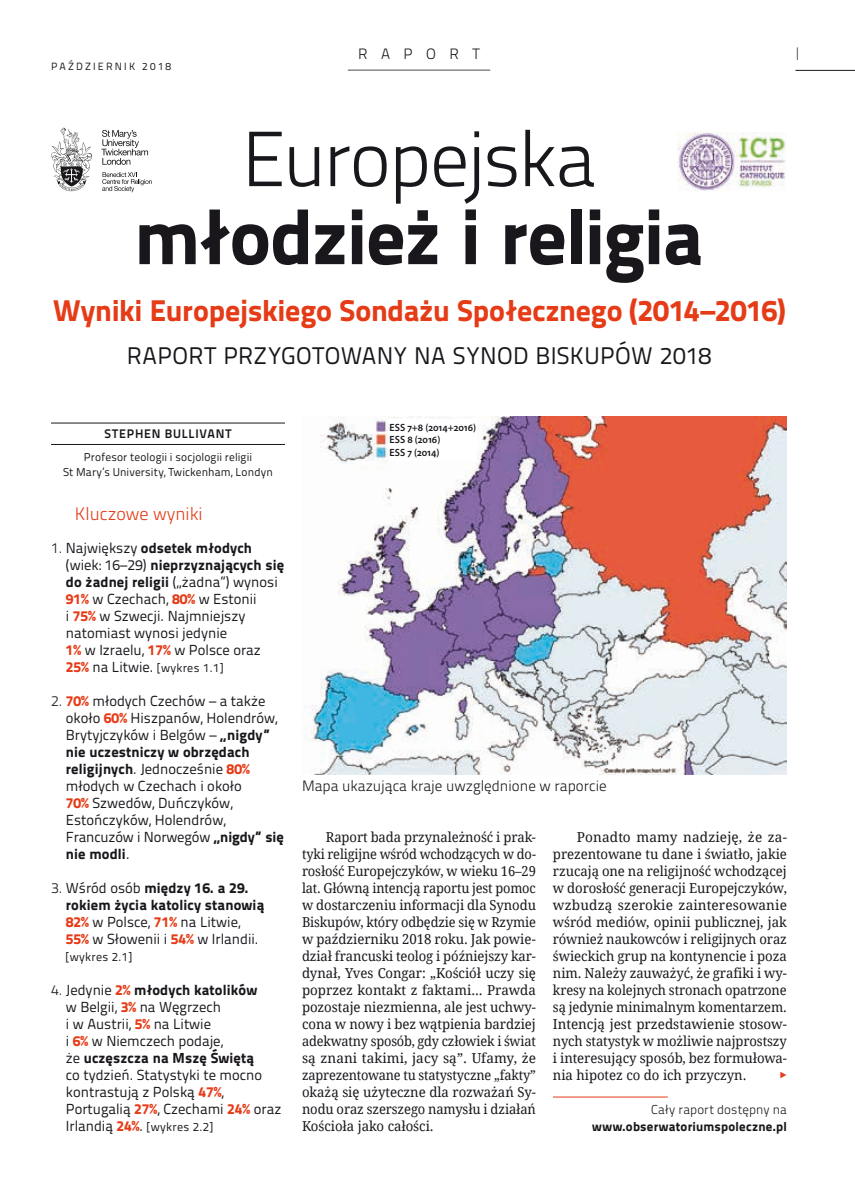
<style>
.page{position:relative;width:855px;height:1191px;background:#fff}
.page>*{position:absolute;margin:0;border:0;box-sizing:border-box;transform-origin:0 0}
.t1{font:800 78px "Titillium Text 22 L";letter-spacing:-.02em;color:#1a171c}
.t2{font:300 78px "Titillium Text 22 L";letter-spacing:-.035em;color:#1a171c}
.t3{font:800 30px "Titillium Text 22 L";letter-spacing:-.005em;color:#e53b16}
.t4{font:24px "Titillium Text 22 L";letter-spacing:.015em;color:#1a171c}
.t5{font:300 18px "Titillium Text 22 L";color:#e53b16}
.t6{font:100 18px "Titillium Text 22 L";color:#1a171c}
.t7{font:300 15px "Titillium Text 22 L";color:#1a171c}
.t8{font:14.85px "Latino URW";color:#e53b16}
.t9{font:14.55px/17px "Titillium Text 22 L";color:#1a171c}
.t10{font:13.65px/17px "Droid Serif";letter-spacing:-.005em;color:#1a171c;text-align:justify;scale:.95 1}
.t11{font:13.65px/17px "Droid Serif";letter-spacing:-.005em;color:#1a171c;text-align:justify}
.t12{font:800 12.9px "Titillium Text 22 L";letter-spacing:.02em;color:#1a171c}
.t13{font:300 12.9px "Titillium Text 22 L";letter-spacing:.01em;color:#1a171c}
.t14{font:700 12.45px "Titillium Text 22 L";letter-spacing:.06em;color:#1a171c}
.t15{font:12px "Titillium Text 22 L";letter-spacing:.025em;color:#1a171c}
.t16{font:11.4px/14.7px "Titillium Text 22 L";letter-spacing:.01em;color:#1a171c;text-align:center}
.t17{font:600 10.5px/12.5px "Myriad Pro";color:#1a171c;scale:.96 1}
.t18{font:10.5px "Titillium Text 22 L";letter-spacing:.205em;color:#1a171c}
.s1{font-weight:300}
.s2{font-weight:800}
.s3{font-weight:800;color:#e53b16}
.s4{font-weight:800;font-size:14.55px;color:#e53b16}
.s5{font-size:14.55px}
</style>
<div class="page">
<hr style="left:51px;top:423px;width:234px;height:1px;background:#1a171c">
<hr style="left:51px;top:444px;width:234px;height:1px;background:#1a171c">
<hr style="left:553px;top:1096px;width:115px;height:1px;background:#e53b16">
<img style="left:304px;top:417px;width:482px;height:357px">
<div style="left:389px;top:418px;width:88px;height:42px;background:#fff"></div>
<img style="left:677px;top:133px;width:109px;height:57px">
<svg style="left:51px;top:128px;width:41px;height:63px"></svg>
<svg style="left:101px;top:130px;width:47px;height:35px"></svg>
<svg style="left:102px;top:172px;width:50px;height:20px"></svg>
<hr style="left:795px;top:70px;width:60px;height:1px;background:#1a171c">
<hr style="left:348px;top:69px;width:142px;height:2px;background:#87888a">
<p class="t18" style="left:51px;top:59px;width:121px">PAŹDZIERNIK 2018</p>
<p class="t7" style="left:358px;top:43px;width:123px">RAPORT</p>
<p class="t6" style="left:795px;top:40px;width:6px">I</p>
<h1 class="t2" style="left:242px;top:102px;width:356px">Europejska</h1>
<h1 class="t1" style="left:134px;top:175px;width:571px">młodzież i religia</h1>
<h2 class="t3" style="left:53px;top:287px;width:734px">Wyniki Europejskiego Sondażu Społecznego (2014–2016)</h2>
<h3 class="t4" style="left:127px;top:338px;width:586px">RAPORT PRZYGOTOWANY NA SYNOD BISKUPÓW 2018</h3>
<p class="t14" style="left:105px;top:424px;width:128px">STEPHEN BULLIVANT</p>
<p class="t16" style="left:63px;top:449px;width:211px">Profesor teologii i socjologii religii<br>St Mary’s University, Twickenham, Londyn</p>
<p class="t5" style="left:75px;top:501px;width:129px">Kluczowe wyniki</p>
<p class="t9" style="left:66px;top:538px;width:220px;text-indent:-15px"><span class="s1">1.</span> Największy <span class="s2">odsetek młodych </span>(wiek: 16–29) <span class="s2">nieprzyznających się do żadnej religii</span> („żadna”) wynosi<br><span class="s3">91%</span> w Czechach, <span class="s3">80%</span> w Estonii<br>i <span class="s3">75%</span> w Szwecji. Najmniejszy natomiast wynosi jedynie<br><span class="s3">1%</span> w Izraelu, <span class="s3">17%</span> w Polsce oraz</p>
<p class="t15" style="left:66px;top:659px;width:159px"><span class="s4">25%</span> <span class="s5">na Litwie.</span> [wykres 1.1]</p>
<p class="t9" style="left:66px;top:691px;width:219px;text-indent:-15px"><span class="s1">2.</span> <span class="s3">70%</span> młodych Czechów – a także około <span class="s3">60%</span> Hiszpanów, Holendrów,<br>Brytyjczyków i Belgów – <span class="s2">„nigdy” nie uczestniczy w obrzędach religijnych</span>. Jednocześnie <span class="s3">80% </span>młodych w Czechach i około<br><span class="s3">70%</span> Szwedów, Duńczyków,<br>Estończyków, Holendrów,<br>Francuzów i Norwegów <span class="s2">„nigdy” się nie modli</span>.</p>
<p class="t9" style="left:66px;top:879px;width:200px;text-indent:-15px"><span class="s1">3.</span> Wśród osób <span class="s2">między 16. a 29. rokiem życia katolicy stanowią<br></span><span class="s3">82%</span> w Polsce, <span class="s3">71%</span> na Litwie,<br><span class="s3">55%</span> w Słowenii i <span class="s3">54%</span> w Irlandii.</p>
<p class="t15" style="left:66px;top:948px;width:68px">[wykres 2.1]</p>
<p class="t9" style="left:66px;top:981px;width:217px;text-indent:-15px"><span class="s1">4.</span> Jedynie <span class="s3">2%</span> <span class="s2">młodych katolików<br></span>w Belgii, <span class="s3">3%</span> na Węgrzech<br>i w Austrii, <span class="s3">5%</span> na Litwie<br>i <span class="s3">6%</span> w Niemczech podaje,<br>że <span class="s2">uczęszcza na Mszę Świętą<br></span>co tydzień. Statystyki te mocno kontrastują z Polską <span class="s3">47%</span>,<br>Portugalią <span class="s3">27%</span>, Czechami <span class="s3">24%</span> oraz</p>
<p class="t15" style="left:66px;top:1118px;width:149px"><span class="s5">Irlandią</span> <span class="s4">24%</span><span class="s5">.</span> [wykres 2.2]</p>
<p class="t17" style="left:389px;top:421px;width:92px">ESS 7+8 (2014+2016)<br>ESS 8 (2016)<br>ESS 7 (2014)</p>
<p class="t7" style="left:302px;top:775px;width:306px">Mapa ukazująca kraje uwzględnione w raporcie</p>
<p class="t10" style="left:302px;top:829px;width:248px;text-indent:24px">Raport bada przynależność i prak&shy;tyki religijne wśród wchodzących w do&shy;rosłość Europejczyków, w wieku 16–29 lat. Główną intencją raportu jest pomoc w dostarczeniu informacji dla Synodu Biskupów, który odbędzie się w Rzymie w październiku 2018 roku. Jak powie&shy;dział francuski teolog i późniejszy kar&shy;dynał, Yves Congar: „Kościół uczy się poprzez kontakt z faktami... Prawda pozostaje niezmienna, ale jest uchwy&shy;cona w nowy i bez wątpienia bardziej adekwatny sposób, gdy człowiek i świat są znani takimi, jacy są”. Ufamy, że zaprezentowane tu statystyczne „fakty” okażą się użyteczne dla rozważań Sy&shy;nodu oraz szerszego namysłu i działań Kościoła jako całości.</p>
<p class="t11" style="left:553px;top:829px;width:235px;text-indent:24px">Ponadto mamy nadzieję, że za&shy;prezentowane tu dane i światło, jakie rzucają one na religijność wchodzącej w dorosłość generacji Europejczyków, wzbudzą szerokie zainteresowanie wśród mediów, opinii publicznej, jak również naukowców i religijnych oraz świeckich grup na kontynencie i poza nim. Należy zauważyć, że grafiki i wy&shy;kresy na kolejnych stronach opatrzone są jedynie minimalnym komentarzem.<br>Intencją jest przedstawienie stosow&shy;nych statystyk w możliwie najprostszy i interesujący sposób, bez formułowa&shy;nia hipotez co do ich przyczyn.</p>
<p class="t8" style="left:779px;top:1066px;width:9px">▸</p>
<p class="t13" style="left:651px;top:1100px;width:137px">Cały raport dostępny na</p>
<p class="t12" style="left:592px;top:1116px;width:196px">www.obserwatoriumspoleczne.pl</p>
</div>
